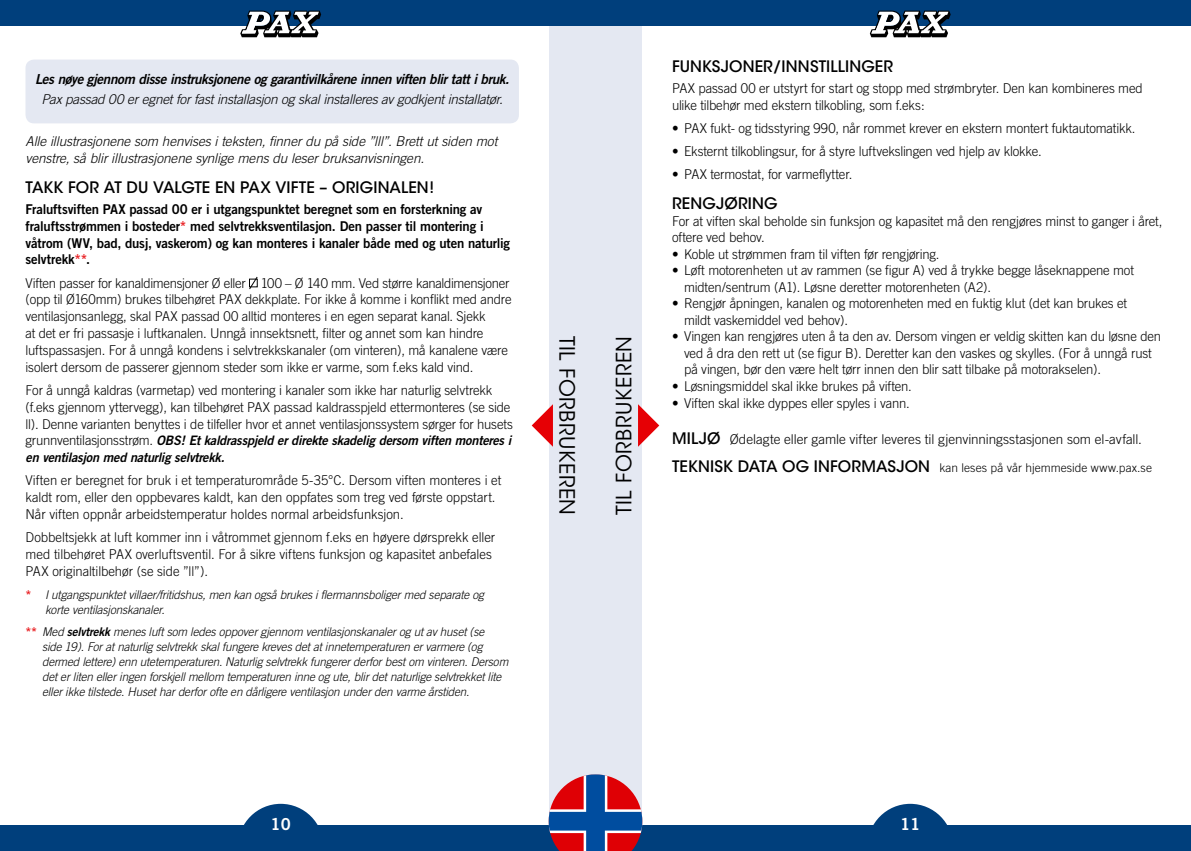
<style>
.page{position:relative;width:1191px;height:851px;background:#fff}
.page>*{position:absolute;margin:0;border:0;box-sizing:border-box;transform-origin:0 0}
.t1{font:21px "ITC Avant Garde MM 300 750";letter-spacing:.015em;color:#000}
.t2{font:16.5px "Trade Gothic Bold Two";color:#fff}
.t3{font:15.75px "ITC Avant Garde MM 445 750";letter-spacing:.01em;color:#000}
.t4{font:italic 13.8px "Trade Gothic Bold Two";letter-spacing:-.03em;color:#000}
.t5{font:300 13.5px/16.8px "Trade Gothic";letter-spacing:-.01em;color:#000}
.t6{font:13.5px/16.8px "Trade Gothic Bold Two";letter-spacing:-.01em;color:#000}
.t7{font:italic 300 13.5px/16.5px "Trade Gothic";letter-spacing:-.01em;color:#000}
.t8{font:italic 13.05px/16.8px "Trade Gothic Bold Two";letter-spacing:-.02em;color:#000}
.t9{font:italic 300 12px/15px "Trade Gothic";letter-spacing:-.015em;color:#000}
.t10{font:300 12px "Trade Gothic";letter-spacing:.005em;color:#000}
.s1{color:#e60005}
.s2{font-family:"Trade Gothic";font-weight:300;font-style:normal;font-size:13.5px}
.s3{font-family:"Trade Gothic Bold Two";font-weight:400;font-style:normal;color:#e60005}
.s4{font-family:"Trade Gothic Bold Two";font-weight:400}
.s5{font-family:"ITC Avant Garde MM 445 750";font-weight:400;font-size:15.75px}
</style>
<div class="page">
<div style="left:549px;top:26px;width:46px;height:800px;background:#e4e8f2"></div>
<div style="left:0;top:825px;width:595px;height:25px;background:#003f7c"></div>
<div style="left:0;top:0;width:595px;height:26px;background:#003f7c"></div>
<svg style="left:240px;top:11px;width:81px;height:26px"></svg>
<svg style="left:244px;top:803px;width:74px;height:22px"></svg>
<div style="left:595px;top:26px;width:47px;height:800px;background:#e4e8f2"></div>
<div style="left:595px;top:825px;width:596px;height:25px;background:#003f7c"></div>
<svg style="left:873px;top:803px;width:74px;height:22px"></svg>
<div style="left:595px;top:0;width:596px;height:26px;background:#003f7c"></div>
<svg style="left:870px;top:11px;width:80px;height:26px"></svg>
<svg style="left:549px;top:774px;width:93px;height:76px"></svg>
<div style="left:26px;top:60px;width:493px;height:63px;background:#e4e8f2;border-radius:9px"></div>
<svg style="left:249px;top:276px;width:9px;height:14px"></svg>
<svg style="left:531px;top:404px;width:22px;height:42px"></svg>
<svg style="left:638px;top:404px;width:21px;height:42px"></svg>
<p class="t4" style="left:35px;top:70px;width:475px">Les nøye gjennom disse instruksjonene og garantivilkårene innen viften blir tatt i bruk.</p>
<p class="t7" style="left:41px;top:91px;width:463px">Pax passad 00 er egnet for fast installasjon og skal installeres av godkjent installatør.</p>
<p class="t7" style="left:26px;top:133px;width:473px">Alle illustrasjonene som henvises i teksten, finner du på side ”lll”. Brett ut siden mot venstre, så blir illustrasjonene synlige mens du leser bruksanvisningen.</p>
<p class="t3" style="left:26px;top:178px;width:410px">TAKK FOR AT DU VALGTE EN PAX VIFTE – ORIGINALEN!</p>
<p class="t6" style="left:26px;top:200px;width:486px">Fraluftsviften PAX passad 00 er i utgangspunktet beregnet som en forsterkning av fraluftsstrømmen i bosteder<span class="s1">*</span> med selvtrekksventilasjon. Den passer til montering i våtrom (WV, bad, dusj, vaskerom) og kan monteres i kanaler både med og uten naturlig selvtrekk<span class="s1">**</span>.</p>
<p class="t5" style="left:26px;top:274px;width:487px">Viften passer for kanaldimensjoner Ø eller 100 – Ø 140 mm. Ved større kanaldimensjoner (opp til Ø160mm) brukes tilbehøret PAX dekkplate. For ikke å komme i konflikt med andre ventilasjonsanlegg, skal PAX passad 00 alltid monteres i en egen separat kanal. Sjekk<br>at det er fri passasje i luftkanalen. Unngå innsektsnett, filter og annet som kan hindre luftspassasjen. For å unngå kondens i selvtrekkskanaler (om vinteren), må kanalene være isolert dersom de passerer gjennom steder som ikke er varme, som f.eks kald vind.</p>
<p class="t5" style="left:26px;top:381px;width:489px">For å unngå kaldras (varmetap) ved montering i kanaler som ikke har naturlig selvtrekk (f.eks gjennom yttervegg), kan tilbehøret PAX passad kaldrasspjeld ettermonteres (se side ll). Denne varianten benyttes i de tilfeller hvor et annet ventilasjonssystem sørger for husets</p>
<p class="t8" style="left:26px;top:432px;width:487px"><span class="s2">grunnventilasjonsstrøm.</span> OBS! Et kaldrasspjeld er direkte skadelig dersom viften monteres i en ventilasjon med naturlig selvtrekk.</p>
<p class="t5" style="left:26px;top:472px;width:477px">Viften er beregnet for bruk i et temperaturområde 5-35°C. Dersom viften monteres i et kaldt rom, eller den oppbevares kaldt, kan den oppfates som treg ved første oppstart.<br>Når viften oppnår arbeidstemperatur holdes normal arbeidsfunksjon.</p>
<p class="t5" style="left:26px;top:528px;width:471px">Dobbeltsjekk at luft kommer inn i våtrommet gjennom f.eks en høyere dørsprekk eller med tilbehøret PAX overluftsventil. For å sikre viftens funksjon og kapasitet anbefales<br>PAX originaltilbehør (se side ”ll”).</p>
<p class="t9" style="left:45px;top:587px;width:440px;text-indent:-19px"><span class="s3">*</span> I utgangspunktet villaer/fritidshus, men kan også brukes i flermannsboliger med separate og korte ventilasjonskanaler.</p>
<p class="t9" style="left:42px;top:623px;width:468px;text-indent:-17px"><span class="s3">**</span> Med <span class="s4">selvtrekk</span> menes luft som ledes oppover gjennom ventilasjonskanaler og ut av huset (se<br>side 19). For at naturlig selvtrekk skal fungere kreves det at innetemperaturen er varmere (og dermed lettere) enn utetemperaturen. Naturlig selvtrekk fungerer derfor best om vinteren. Dersom det er liten eller ingen forskjell mellom temperaturen inne og ute, blir det naturlige selvtrekket lite eller ikke tilstede. Huset har derfor ofte en dårligere ventilasjon under den varme årstiden.</p>
<h1 class="t1" style="left:579px;top:336px;width:181px;rotate:90deg">til FOrBrUKeren</h1>
<h1 class="t1" style="left:612px;top:515px;width:181px;rotate:-90deg">til FOrBrUKeren</h1>
<p class="t3" style="left:672px;top:57px;width:223px">FUNKSJONER/INNSTILLINGER</p>
<p class="t5" style="left:672px;top:79px;width:472px">PAX passad 00 er utstyrt for start og stopp med strømbryter. Den kan kombineres med ulike tilbehør med ekstern tilkobling, som f.eks:</p>
<p class="t5" style="left:672px;top:119px;width:465px">• PAX fukt- og tidsstyring 990, når rommet krever en ekstern montert fuktautomatikk.</p>
<p class="t5" style="left:672px;top:143px;width:371px">• Eksternt tilkoblingsur, for å styre luftvekslingen ved hjelp av klokke.</p>
<p class="t5" style="left:672px;top:166px;width:182px">• PAX termostat, for varmeflytter.</p>
<p class="t3" style="left:672px;top:194px;width:107px">RENGJØRING</p>
<p class="t5" style="left:672px;top:213px;width:492px">For at viften skal beholde sin funksjon og kapasitet må den rengjøres minst to ganger i året, oftere ved behov.</p>
<p class="t5" style="left:672px;top:245px;width:269px">• Koble ut strømmen fram til viften før rengjøring.</p>
<p class="t5" style="left:684px;top:262px;width:451px;text-indent:-12px">• Løft motorenheten ut av rammen (se figur A) ved å trykke begge låseknappene mot midten/sentrum (A1). Løsne deretter motorenheten (A2).</p>
<p class="t5" style="left:684px;top:295px;width:444px;text-indent:-12px">• Rengjør åpningen, kanalen og motorenheten med en fuktig klut (det kan brukes et mildt vaskemiddel ved behov).</p>
<p class="t5" style="left:684px;top:328px;width:478px;text-indent:-12px">• Vingen kan rengjøres uten å ta den av. Dersom vingen er veldig skitten kan du løsne den ved å dra den rett ut (se figur B). Deretter kan den vaskes og skylles. (For å unngå rust på vingen, bør den være helt tørr innen den blir satt tilbake på motorakselen).</p>
<p class="t5" style="left:672px;top:377px;width:241px">• Løsningsmiddel skal ikke brukes på viften.</p>
<p class="t5" style="left:672px;top:394px;width:239px">• Viften skal ikke dyppes eller spyles i vann.</p>
<p class="t5" style="left:672px;top:430px;width:471px"><span class="s5">MILJØ</span> Ødelagte eller gamle vifter leveres til gjenvinningsstasjonen som el-avfall.</p>
<p class="t10" style="left:672px;top:460px;width:481px"><span class="s5">TEKNISK DATA OG INFORMASJON</span> kan leses på vår hjemmeside www.pax.se</p>
<p class="t2" style="left:271px;top:813px;width:22px">10</p>
<p class="t2" style="left:900px;top:813px;width:22px">11</p>
</div>
